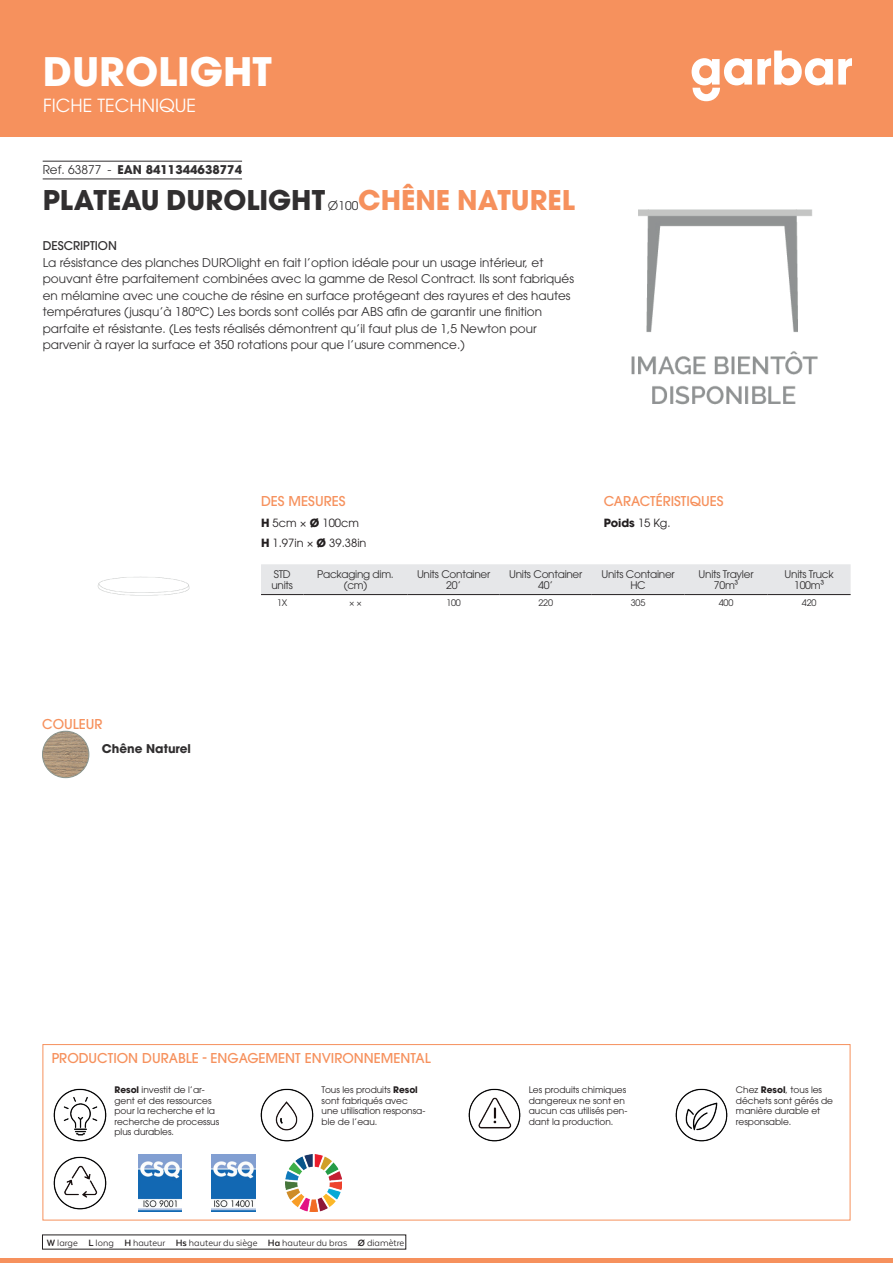
<style>
.page{position:relative;width:893px;height:1263px;background:#fff}
.page>*{position:absolute;margin:0;border:0;box-sizing:border-box;transform-origin:0 0}
.t1{font:700 39px "ITC Avant Garde Pro";color:#fff}
.t2{font:700 27px "ITC Avant Garde Pro";color:#312f30}
.t3{font:700 27px "ITC Avant Garde Pro";color:#f6915d}
.t4{font:18px "ITC Avant Garde Pro";color:#fff}
.t5{font:500 13.5px "ITC Avant Garde Pro";color:#f6915d}
.t6{font:12px/16.5px "ITC Avant Garde Pro";color:#312f30}
.t7{font:700 12px "ITC Avant Garde Pro";color:#312f30}
.t8{font:500 12px "ITC Avant Garde Pro";color:#312f30}
.t9{font:11.25px/20.4px "ITC Avant Garde Pro";color:#231f20}
.t10{font:700 11.25px "ITC Avant Garde Pro";color:#231f20}
.t11{font:10.5px/10.5px "ITC Avant Garde Pro";letter-spacing:-.025em;color:#312f30;text-align:center}
.t12{font:10.5px "Texta Alt";color:#231f20}
.t13{font:9px/10.5px "ITC Avant Garde Pro";color:#231f20}
.t14{font:9px "ITC Avant Garde Pro";letter-spacing:-.02em;color:#312f30}
.s1{font-weight:400}
.s2{font-weight:700}
</style>
<div class="page">
<div style="left:0;top:0;width:893px;height:137px;background:#f6915d"></div>
<svg style="left:692px;top:51px;width:160px;height:50px"></svg>
<hr style="left:0;top:1259px;width:893px;height:4px;background:#f6915d">
<hr style="left:43px;top:161px;width:199px;height:1px;background:#312f30">
<hr style="left:43px;top:179px;width:199px;height:1px;background:#312f30">
<img style="left:631px;top:209px;width:187px;height:196px">
<img style="left:42px;top:731px;width:47px;height:47px;border-radius:23px">
<div style="left:42px;top:731px;width:47px;height:47px;border:1px solid #89948d;border-radius:50%"></div>
<img style="left:97px;top:576px;width:93px;height:20px">
<div style="left:261px;top:564px;width:590px;height:30px;background:#e6e7e9"></div>
<hr style="left:261px;top:594px;width:42px;height:1px;background:#231f20">
<hr style="left:303px;top:594px;width:105px;height:1px;background:#231f20">
<hr style="left:408px;top:594px;width:92px;height:1px;background:#231f20">
<hr style="left:500px;top:594px;width:92px;height:1px;background:#231f20">
<hr style="left:592px;top:594px;width:92px;height:1px;background:#231f20">
<hr style="left:684px;top:594px;width:84px;height:1px;background:#231f20">
<hr style="left:768px;top:594px;width:83px;height:1px;background:#231f20">
<img style="left:53px;top:1088px;width:54px;height:54px">
<img style="left:260px;top:1088px;width:54px;height:54px">
<img style="left:468px;top:1088px;width:53px;height:54px">
<img style="left:675px;top:1088px;width:53px;height:54px">
<img style="left:53px;top:1156px;width:54px;height:54px">
<img style="left:138px;top:1155px;width:44px;height:56px">
<img style="left:212px;top:1155px;width:43px;height:56px">
<img style="left:285px;top:1155px;width:57px;height:56px">
<div style="left:43px;top:1044px;width:807px;height:176px;border:1px solid #f6915d"></div>
<h1 class="t1" style="left:43px;top:46px;width:230px">DUROLIGHT</h1>
<h3 class="t4" style="left:43px;top:94px;width:155px">FICHE TECHNIQUE</h3>
<p class="t7" style="left:43px;top:162px;width:201px"><span class="s1">Ref. 63877 -</span> EAN 8411344638774</p>
<h2 class="t2" style="left:43px;top:182px;width:284px">PLATEAU DUROLIGHT</h2>
<p class="t6" style="left:328px;top:197px;width:32px">Ø100</p>
<h2 class="t3" style="left:358px;top:182px;width:218px">CHÊNE NATUREL</h2>
<p class="t8" style="left:43px;top:238px;width:76px">DESCRIPTION</p>
<p class="t6" style="left:43px;top:254px;width:533px">La résistance des planches DUROlight en fait l’option idéale pour un usage intérieur, et pouvant être parfaitement combinées avec la gamme de Resol Contract. Ils sont fabriqués en mélamine avec une couche de résine en surface protégeant des rayures et des hautes températures (jusqu’à 180ºC) Les bords sont collés par ABS afin de garantir une finition parfaite et résistante. (Les tests réalisés démontrent qu’il faut plus de 1,5 Newton pour parvenir à rayer la surface et 350 rotations pour que l’usure commence.)</p>
<p class="t5" style="left:42px;top:715px;width:62px">COULEUR</p>
<p class="t7" style="left:102px;top:740px;width:91px">Chêne Naturel</p>
<p class="t5" style="left:604px;top:493px;width:121px">CARACTÉRISTIQUES</p>
<p class="t10" style="left:604px;top:515px;width:68px">Poids <span class="s1">15 Kg.</span></p>
<p class="t5" style="left:261px;top:493px;width:86px">DES MESURES</p>
<p class="t9" style="left:261px;top:512px;width:107px"><span class="s2">H</span> 5cm × <span class="s2">Ø</span> 100cm<br><span class="s2">H</span> 1.97in × <span class="s2">Ø</span> 39.38in</p>
<p class="t11" style="left:271px;top:569px;width:23px;text-align:left">STD units</p>
<p class="t11" style="left:317px;top:569px;width:78px">Packaging dim. (cm)</p>
<p class="t11" style="left:417px;top:569px;width:75px">Units Container<br>20’</p>
<p class="t11" style="left:509px;top:569px;width:75px">Units Container<br>40’</p>
<p class="t11" style="left:601px;top:569px;width:75px">Units Container<br>HC</p>
<p class="t11" style="left:699px;top:569px;width:56px">Units Trayler<br>70m³</p>
<p class="t11" style="left:785px;top:569px;width:51px">Units Truck<br>100m³</p>
<p class="t14" style="left:277px;top:597px;width:12px">1X</p>
<p class="t14" style="left:349px;top:597px;width:15px">× ×</p>
<p class="t14" style="left:446px;top:597px;width:16px">100</p>
<p class="t14" style="left:538px;top:597px;width:16px">220</p>
<p class="t14" style="left:631px;top:597px;width:16px">305</p>
<p class="t14" style="left:719px;top:597px;width:16px">400</p>
<p class="t14" style="left:802px;top:597px;width:16px">420</p>
<p class="t5" style="left:52px;top:1050px;width:380px">PRODUCTION DURABLE - ENGAGEMENT ENVIRONNEMENTAL</p>
<p class="t13" style="left:114px;top:1085px;width:106px"><span class="s2">Resol</span> investit de l’ar&shy;gent et des ressources pour la recherche et la recherche de processus plus durables.</p>
<p class="t13" style="left:322px;top:1085px;width:105px">Tous les produits <span class="s2">Resol </span>sont fabriqués avec une utilisation responsa&shy;ble de l’eau.</p>
<p class="t13" style="left:529px;top:1085px;width:100px">Les produits chimiques dangereux ne sont en aucun cas utilisés pen&shy;dant la production.</p>
<p class="t13" style="left:736px;top:1085px;width:99px">Chez <span class="s2">Resol</span>, tous les déchets sont gérés de manière durable et responsable.</p>
<p class="t12" style="left:47px;top:1237px;width:359px"><span class="s2">W</span> large <span class="s2">L</span> long <span class="s2">H</span> hauteur <span class="s2">Hs</span> hauteur du siège <span class="s2">Ha</span> hauteur du bras <span class="s2">Ø</span> diamètre</p>
</div>
